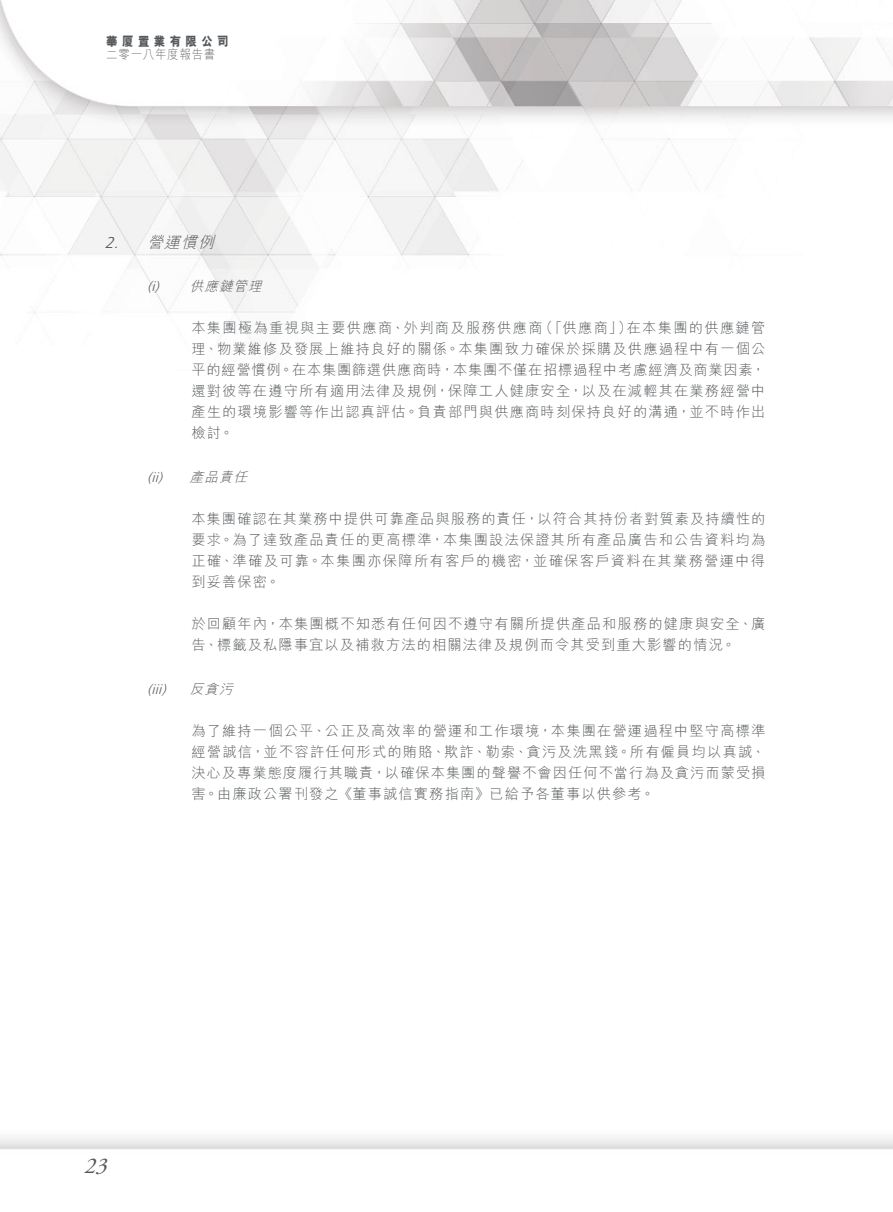
<style>
.page{position:relative;width:893px;height:1212px;background:#fff}
.page>*{position:absolute;margin:0;border:0;box-sizing:border-box;transform-origin:0 0}
.t1{font:italic 22.5px "Adobe Garamond Pro";color:#55595c}
.Heading_3{font:italic 300 15.75px "M Hei HK";color:#55595c}
.Heading_3-2{font:italic 300 15.75px "Frutiger LT Std";color:#55595c}
.Body_Text{font:300 14.25px/21px "M Hei HK";letter-spacing:.08em;color:#55595c}
.Heading_4{font:italic 300 13.5px "M Hei HK";color:#55595c}
.Heading_4-2{font:italic 300 13.5px "Frutiger LT Std";color:#55595c}
.t2{font:300 12.75px "M Hei HK";letter-spacing:.065em;color:#706e71;scale:.9 1}
.t3{font:800 12.75px "M Hei HK";letter-spacing:.38em;color:#55595c;scale:.9 1}
</style>
<div class="page">
<img style="left:0;top:0;width:893px;height:1149px">
<p class="t3" style="left:106px;top:35px;width:138px">華厦置業有限公司</p>
<p class="t2" style="left:106px;top:48px;width:123px">二零一八年度報告書</p>
<p class="Heading_3-2" style="left:105px;top:234px;width:20px">2.</p>
<p class="Heading_3" style="left:147px;top:234px;width:72px">營運慣例</p>
<p class="Heading_4-2" style="left:147px;top:279px;width:17px">)i(</p>
<p class="Heading_4-2" style="left:147px;top:470px;width:16px">i i(</p>
<p class="Heading_4-2" style="left:158px;top:470px;width:9px">)</p>
<p class="Heading_4-2" style="left:147px;top:681px;width:9px">(</p>
<p class="Heading_4-2" style="left:162px;top:681px;width:9px">)</p>
<p class="Heading_4-2" style="left:152px;top:681px;width:15px">iii</p>
<p class="Heading_4" style="left:190px;top:280px;width:77px">供應鏈管理</p>
<p class="Body_Text" style="left:539px;top:317px;width:95px">（「供應商」）</p>
<p class="Body_Text" style="left:627px;top:317px;width:140px">在本集團的供應鏈管</p>
<p class="Body_Text" style="left:191px;top:317px;width:576px">本集團極為重視與主要供應商、外判商及服務供應商<br>理、物業維修及發展上維持良好的關係。本集團致力確保於採購及供應過程中有一個公平的經營慣例。在本集團篩選供應商時，本集團不僅在招標過程中考慮經濟及商業因素，還對彼等在遵守所有適用法律及規例，保障工人健康安全，以及在減輕其在業務經營中產生的環境影響等作出認真評估。負責部門與供應商時刻保持良好的溝通，並不時作出檢討。</p>
<p class="Heading_4" style="left:190px;top:470px;width:62px">產品責任</p>
<p class="Body_Text" style="left:191px;top:508px;width:576px;text-align:justify">本集團確認在其業務中提供可靠產品與服務的責任，以符合其持份者對質素及持續性的要求。為了達致產品責任的更高標準，本集團設法保證其所有產品廣告和公告資料均為正確、準確及可靠。本集團亦保障所有客戶的機密，並確保客戶資料在其業務營運中得到妥善保密。</p>
<p class="Body_Text" style="left:191px;top:613px;width:576px">於回顧年內，本集團概不知悉有任何因不遵守有關所提供產品和服務的健康與安全、廣告、標籤及私隱事宜以及補救方法的相關法律及規例而令其受到重大影響的情況。</p>
<p class="Heading_4" style="left:190px;top:682px;width:48px">反貪污</p>
<p class="Body_Text" style="left:191px;top:719px;width:576px;text-align:justify">為了維持一個公平、公正及高效率的營運和工作環境，本集團在營運過程中堅守高標準經營誠信，並不容許任何形式的賄賂、欺詐、勒索、貪污及洗黑錢。所有僱員均以真誠、決心及專業態度履行其職責，以確保本集團的聲譽不會因任何不當行為及貪污而蒙受損害。由廉政公署刊發之《董事誠信實務指南》已給予各董事以供參考。</p>
<h1 class="t1" style="left:84px;top:1152px;width:32px">23</h1>
</div>
